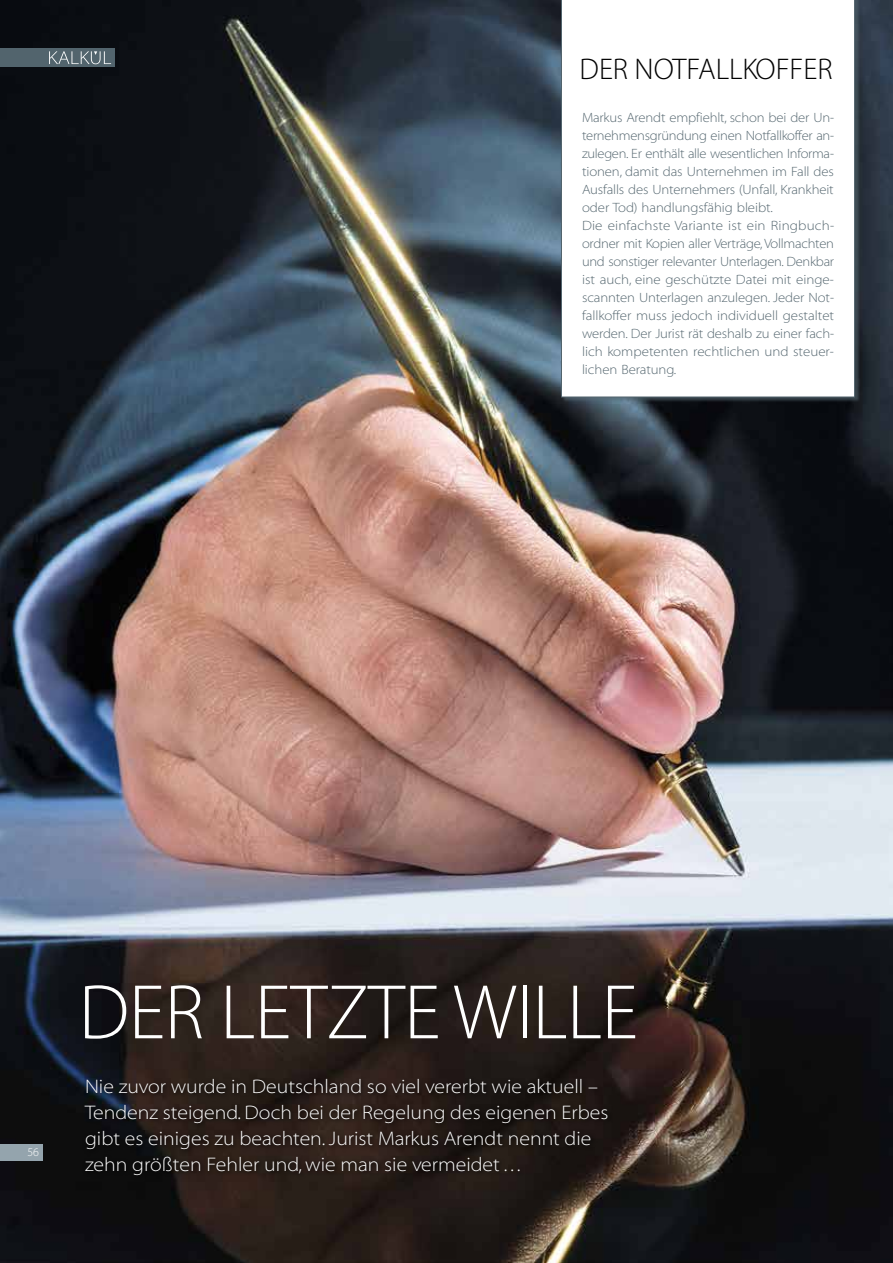
<style>
.page{position:relative;width:893px;height:1263px;background:#fff}
.page>*{position:absolute;margin:0;border:0;box-sizing:border-box;transform-origin:0 0}
.t1{font:78px "Myriad MM 215 600";letter-spacing:-.005em;color:#fff}
.t2{font:30px "Myriad MM 215 600";color:#000}
.t3{font:19.65px/25.8px "Myriad MM 215 700";color:#fff}
.t4{font:13.5px/18px "Myriad MM 215 700";letter-spacing:-.01em;color:#52646d}
.t5{font:12px "Myriad MM 215 600";color:#fff}
</style>
<div class="page">
<img style="left:0;top:0;width:893px;height:1263px">
<div style="left:0;top:1144px;width:42px;height:16px;background:#94a4ad"></div>
<div style="left:562px;top:0;width:298px;height:403px;background:#52646d;opacity:.6"></div>
<svg style="left:561px;top:0;width:294px;height:397px"></svg>
<div style="left:0;top:49px;width:114px;height:18px;background:#52646d"></div>
<svg style="left:49px;top:51px;width:63px;height:14px"></svg>
<svg style="left:81px;top:1076px;width:532px;height:105px;background:#211815"></svg>
<h2 class="t2" style="left:580px;top:55px;width:254px">DER NOTFALLKOFFER</h2>
<p class="t4" style="left:582px;top:109px;width:254px">Markus Arendt empfiehlt, schon bei der Un&shy;ternehmensgründung einen Notfallkoffer an&shy;zulegen. Er enthält alle wesentlichen Informa&shy;tionen, damit das Unternehmen im Fall des Ausfalls des Unternehmers (Unfall, Krankheit oder Tod) handlungsfähig bleibt.<br>Die einfachste Variante ist ein Ringbuch&shy;ordner mit Kopien aller Verträge, Vollmachten und sonstiger relevanter Unterlagen. Denkbar ist auch, eine geschützte Datei mit einge&shy;scannten Unterlagen anzulegen. Jeder Not&shy;fallkoffer muss jedoch individuell gestaltet werden. Der Jurist rät deshalb zu einer fach&shy;lich kompetenten rechtlichen und steuer&shy;lichen Beratung.</p>
<p class="t5" style="left:27px;top:1146px;width:13px">56</p>
<h1 class="t1" style="left:79px;top:974px;width:561px">DER LETZTE WILLE</h1>
<h3 class="t3" style="left:85px;top:1075px;width:525px">Nie zuvor wurde in Deutschland so viel vererbt wie aktuell – Tendenz steigend. Doch bei der Regelung des eigenen Erbes gibt es einiges zu beachten. Jurist Markus Arendt nennt die zehn größten Fehler und, wie man sie vermeidet…</h3>
</div>
